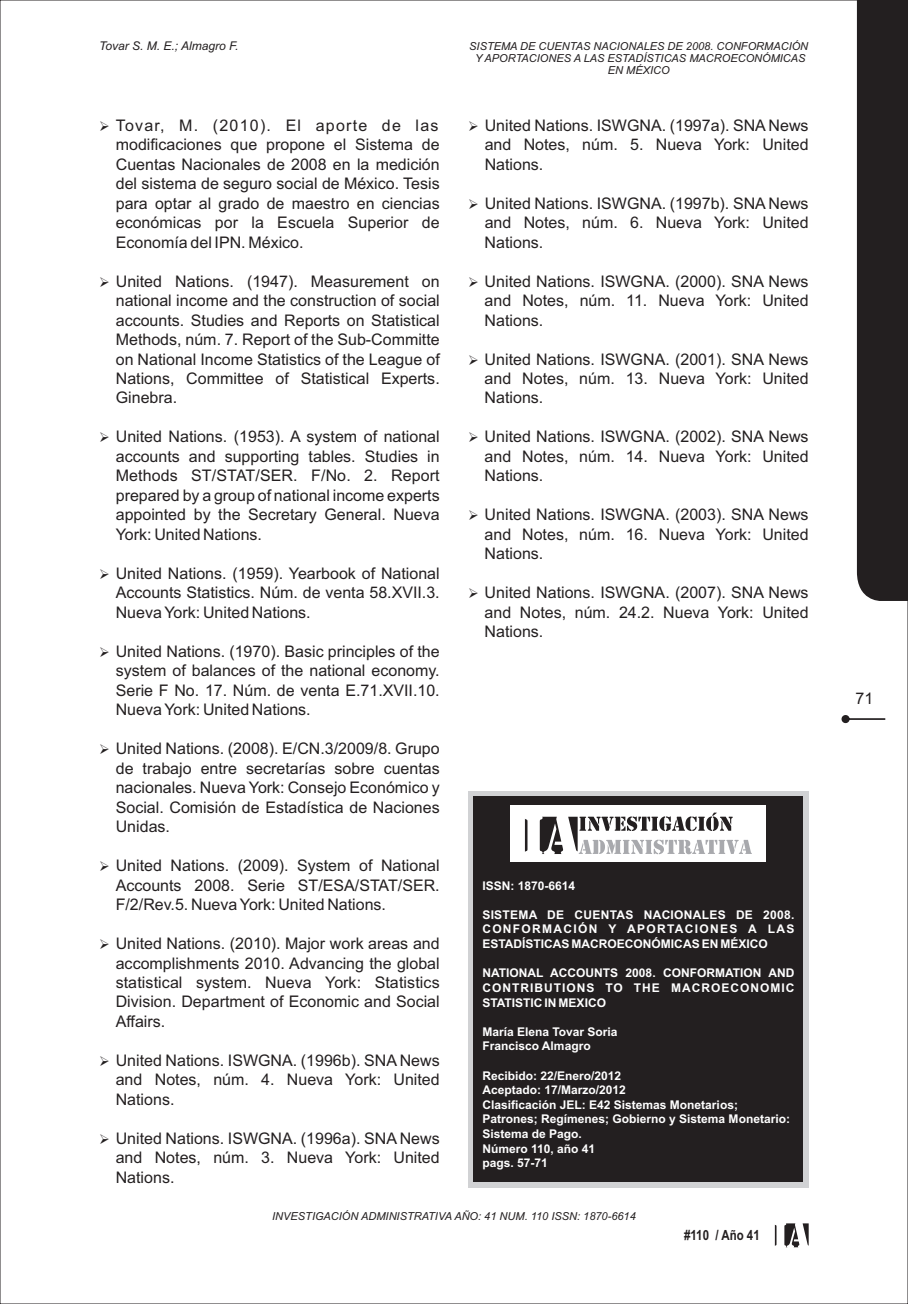
<style>
.page{position:relative;width:908px;height:1304px;background:#fff}
.page>*{position:absolute;margin:0;border:0;box-sizing:border-box;transform-origin:0 0}
.t1{font:16px/19.4px "Arial";color:#231f20;text-align:justify}
.t2{font:700 14px "Arial Narrow";color:#231f20}
.t3{font:700 12px/14.6px "Arial";color:#fff;text-align:justify}
.t4{font:italic 12px "Arial";color:#231f20}
.t5{font:italic 11px/12.2px "Arial";color:#231f20;text-align:center}
</style>
<div class="page">
<div style="left:856px;top:0;width:51px;height:601px;background:#231f20"></div>
<svg style="left:841px;top:715px;width:43px;height:8px"></svg>
<svg style="left:774px;top:1225px;width:2px;height:21px"></svg>
<svg style="left:784px;top:1223px;width:24px;height:24px"></svg>
<div style="left:468px;top:791px;width:340px;height:397px;background:#d1d2d4"></div>
<div style="left:473px;top:797px;width:329px;height:385px;background:#231f20"></div>
<div style="left:510px;top:805px;width:255px;height:57px;background:#fff"></div>
<svg style="left:524px;top:819px;width:3px;height:33px"></svg>
<svg style="left:539px;top:813px;width:212px;height:41px"></svg>
<p class="t4" style="left:99px;top:42px;width:140px">Tovar S. M. E.; Almagro F.</p>
<p class="t5" style="left:469px;top:41px;width:340px">SISTEMA DE CUENTAS NACIONALES DE 2008. CONFORMACIÓN<br>Y APORTACIONES A LAS ESTADÍSTICAS MACROECONÓMICAS<br>EN MÉXICO</p>
<p class="t1" style="left:116px;top:117px;width:325px;text-indent:-16px">➢Tovar, M. (2010). El aporte de las modificaciones que propone el Sistema de Cuentas Nacionales de 2008 en la medición del sistema de seguro social de México. Tesis para optar al grado de maestro en ciencias económicas por la Escuela Superior de Economía del IPN. México.</p>
<p class="t1" style="left:116px;top:273px;width:325px;text-indent:-16px">➢United Nations. (1947). Measurement on national income and the construction of social accounts. Studies and Reports on Statistical Methods, núm. 7. Report of the Sub-Committe on National Income Statistics of the League of Nations, Committee of Statistical Experts.<br>Ginebra.</p>
<p class="t1" style="left:116px;top:429px;width:325px;text-indent:-16px">➢United Nations. (1953). A system of national accounts and supporting tables. Studies in Methods ST/STAT/SER. F/No. 2. Report prepared by a group of national income experts appointed by the Secretary General. Nueva York: United Nations.</p>
<p class="t1" style="left:116px;top:565px;width:325px;text-indent:-16px">➢United Nations. (1959). Yearbook of National Accounts Statistics. Núm. de venta 58.XVII.3.<br>Nueva York: United Nations.</p>
<p class="t1" style="left:116px;top:643px;width:325px;text-indent:-16px">➢United Nations. (1970). Basic principles of the system of balances of the national economy.<br>Serie F No. 17. Núm. de venta E.71.XVII.10.<br>Nueva York: United Nations.</p>
<p class="t1" style="left:116px;top:740px;width:325px;text-indent:-16px">➢United Nations. (2008). E/CN.3/2009/8. Grupo de trabajo entre secretarías sobre cuentas nacionales. Nueva York: Consejo Económico y Social. Comisión de Estadística de Naciones Unidas.</p>
<p class="t1" style="left:116px;top:857px;width:325px;text-indent:-16px">➢United Nations. (2009). System of National Accounts 2008. Serie ST/ESA/STAT/SER.<br>F/2/Rev.5. Nueva York: United Nations.</p>
<p class="t1" style="left:116px;top:935px;width:325px;text-indent:-16px">➢United Nations. (2010). Major work areas and accomplishments 2010. Advancing the global statistical system. Nueva York: Statistics Division. Department of Economic and Social Affairs.</p>
<p class="t1" style="left:116px;top:1052px;width:325px;text-indent:-16px">➢United Nations. ISWGNA. (1996b). SNA News and Notes, núm. 4. Nueva York: United Nations.</p>
<p class="t1" style="left:116px;top:1130px;width:325px;text-indent:-16px">➢United Nations. ISWGNA. (1996a). SNA News and Notes, núm. 3. Nueva York: United Nations.</p>
<p class="t1" style="left:484px;top:117px;width:325px;text-indent:-16px">➢United Nations. ISWGNA. (1997a). SNA News and Notes, núm. 5. Nueva York: United Nations.</p>
<p class="t1" style="left:484px;top:195px;width:325px;text-indent:-16px">➢United Nations. ISWGNA. (1997b). SNA News and Notes, núm. 6. Nueva York: United Nations.</p>
<p class="t1" style="left:484px;top:273px;width:325px;text-indent:-16px">➢United Nations. ISWGNA. (2000). SNA News and Notes, núm. 11. Nueva York: United Nations.</p>
<p class="t1" style="left:484px;top:351px;width:325px;text-indent:-16px">➢United Nations. ISWGNA. (2001). SNA News and Notes, núm. 13. Nueva York: United Nations.</p>
<p class="t1" style="left:484px;top:429px;width:325px;text-indent:-16px">➢United Nations. ISWGNA. (2002). SNA News and Notes, núm. 14. Nueva York: United Nations.</p>
<p class="t1" style="left:484px;top:507px;width:325px;text-indent:-16px">➢United Nations. ISWGNA. (2003). SNA News and Notes, núm. 16. Nueva York: United Nations.</p>
<p class="t1" style="left:484px;top:584px;width:325px;text-indent:-16px">➢United Nations. ISWGNA. (2007). SNA News and Notes, núm. 24.2. Nueva York: United Nations.</p>
<p class="t3" style="left:482px;top:879px;width:94px">ISSN: 1870-6614</p>
<p class="t3" style="left:482px;top:908px;width:313px">SISTEMA DE CUENTAS NACIONALES DE 2008.<br>CONFORMACIÓN Y APORTACIONES A LAS ESTADÍSTICAS MACROECONÓMICAS EN MÉXICO</p>
<p class="t3" style="left:482px;top:967px;width:313px">NATIONAL ACCOUNTS 2008. CONFORMATION AND CONTRIBUTIONS TO THE MACROECONOMIC STATISTIC IN MEXICO</p>
<p class="t3" style="left:482px;top:1025px;width:137px">María Elena Tovar Soria<br>Francisco Almagro</p>
<p class="t3" style="left:482px;top:1069px;width:309px;text-align:left">Recibido: 22/Enero/2012<br>Aceptado: 17/Marzo/2012<br>Clasificación JEL: E42 Sistemas Monetarios;<br>Patrones; Regímenes; Gobierno y Sistema Monetario:<br>Sistema de Pago.<br>Número 110, año 41<br>pags. 57-71</p>
<p class="t5" style="left:272px;top:1211px;width:365px">INVESTIGACIÓN ADMINISTRATIVA AÑO: 41 NUM. 110 ISSN: 1870-6614</p>
<p class="t2" style="left:683px;top:1230px;width:77px">#110 / Año 41</p>
<p class="t1" style="left:855px;top:690px;width:19px">71</p>
</div>
